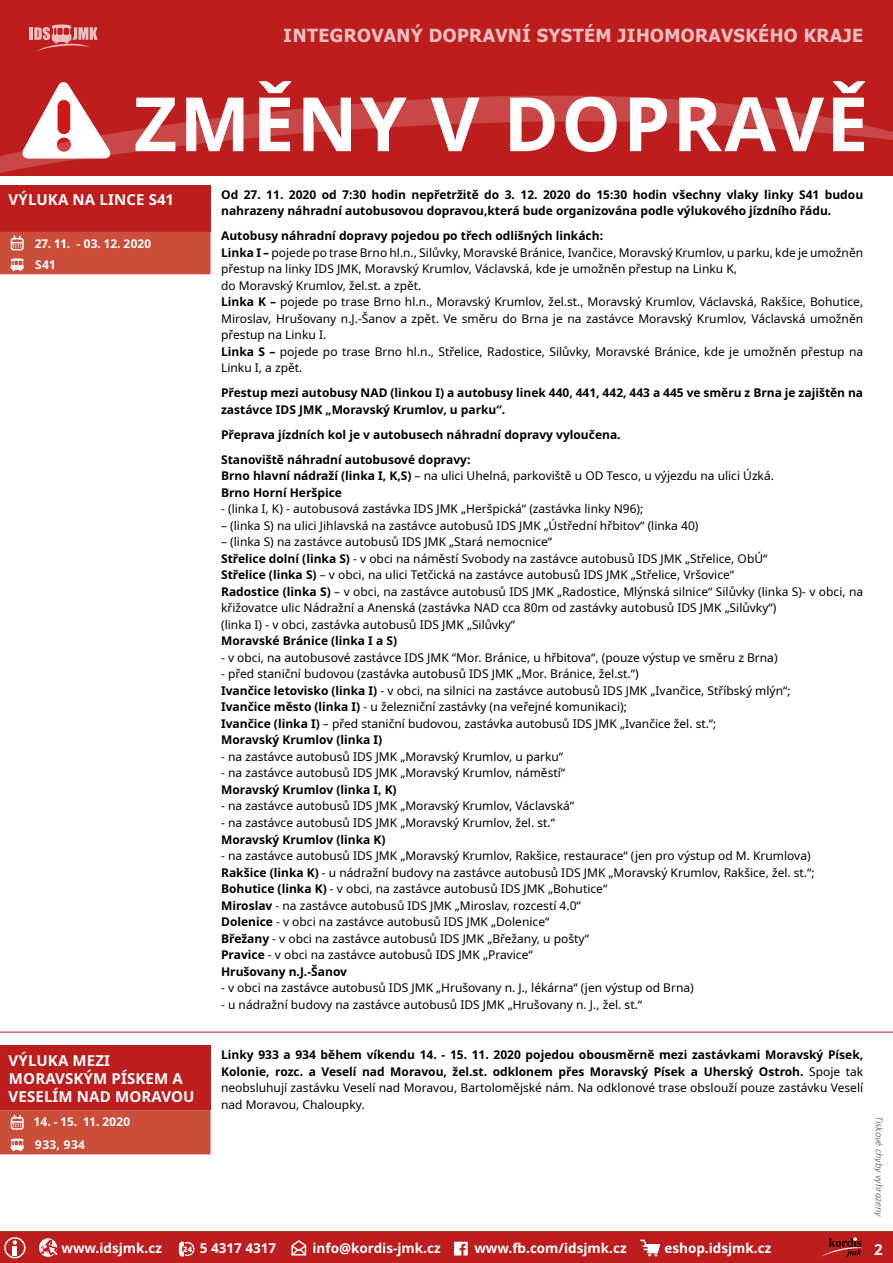
<style>
.page{position:relative;width:893px;height:1263px;background:#fff}
.page>*{position:absolute;margin:0;border:0;box-sizing:border-box;transform-origin:0 0}
.t1{font:700 75px "Noto Sans";letter-spacing:.03em;color:#fff}
.t2{font:700 18px "Tahoma";letter-spacing:.02em;color:#fff}
.t3{font:700 15px/18px "Noto Sans";letter-spacing:.01em;color:#fff}
.t4{font:700 13.5px "Noto Sans";color:#fff}
.t5{font:12px/16.5px "Noto Sans";color:#000}
.t6{font:700 12px/16.5px "Noto Sans";color:#000}
.t7{font:700 12px/23.1px "Noto Sans";letter-spacing:.02em;color:#fff}
.t8{font:italic 300 10.5px "Calibri";letter-spacing:-.005em;color:#575756}
.s1{font-weight:700}
.s2{font-weight:400}
.s3{font-weight:900;font-size:7.5px}
</style>
<div class="page">
<svg style="left:0;top:1231px;width:893px;height:32px;background:#bd2423"></svg>
<div style="left:0;top:0;width:893px;height:175px;background:#bd1d1d"></div>
<svg style="left:53px;top:82px;width:22px;height:13px"></svg>
<svg style="left:30px;top:24px;width:68px;height:27px"></svg>
<svg style="left:0;top:95px;width:893px;height:118px"></svg>
<div style="left:0;top:1045px;width:210px;height:65px;background:#bd1d1d"></div>
<div style="left:0;top:1110px;width:210px;height:44px;background:#ca4e39"></div>
<hr style="left:0;top:1032px;width:893px;height:1px;background:#bd1d1d">
<div style="left:0;top:185px;width:210px;height:47px;background:#bd1d1d"></div>
<div style="left:0;top:232px;width:210px;height:42px;background:#ca4e39"></div>
<h2 class="t2" style="left:284px;top:23px;width:581px">INTEGROVANÝ DOPRAVNÍ SYSTÉM JIHOMORAVSKÉHO KRAJE</h2>
<h1 class="t1" style="left:134px;top:71px;width:736px">ZMĚNY V DOPRAVĚ</h1>
<p class="t3" style="left:9px;top:191px;width:167px">VÝLUKA NA LINCE S41</p>
<p class="t7" style="left:35px;top:233px;width:118px;line-height:21.3px">27. 11. - 03. 12. 2020<br>S41</p>
<p class="t3" style="left:9px;top:1051px;width:188px">VÝLUKA MEZI<br>MORAVSKÝM PÍSKEM A<br>VESELÍM NAD MORAVOU</p>
<p class="t7" style="left:34px;top:1111px;width:98px">14. - 15. 11. 2020<br>933, 934</p>
<p class="t6" style="left:221px;top:187px;width:644px">Od 27. 11. 2020 od 7:30 hodin nepřetržitě do 3. 12. 2020 do 15:30 hodin všechny vlaky linky S41 budou nahrazeny náhradní autobusovou dopravou,která bude organizována podle výlukového jízdního řádu.</p>
<p class="t5" style="left:221px;top:228px;width:644px"><span class="s1">Autobusy náhradní dopravy pojedou po třech odlišných linkách:<br>Linka I –</span> pojede po trase Brno hl.n., Silůvky, Moravské Bránice, Ivančice, Moravský Krumlov, u parku, kde je umožněn přestup na linky IDS JMK, Moravský Krumlov, Václavská, kde je umožněn přestup na Linku K,<br>do Moravský Krumlov, žel.st. a zpět.<br><span class="s1">Linka K –</span> pojede po trase Brno hl.n., Moravský Krumlov, žel.st., Moravský Krumlov, Václavská, Rakšice, Bohutice, Miroslav, Hrušovany n.J.-Šanov a zpět. Ve směru do Brna je na zastávce Moravský Krumlov, Václavská umožněn přestup na Linku I.<br><span class="s1">Linka S –</span> pojede po trase Brno hl.n., Střelice, Radostice, Silůvky, Moravské Bránice, kde je umožněn přestup na Linku I, a zpět.</p>
<p class="t6" style="left:221px;top:385px;width:644px">Přestup mezi autobusy NAD (linkou I) a autobusy linek 440, 441, 442, 443 a 445 ve směru z Brna je zajištěn na zastávce IDS JMK „Moravský Krumlov, u parku“.</p>
<p class="t6" style="left:221px;top:422px;width:401px;line-height:25px">Přeprava jízdních kol je v autobusech náhradní dopravy vyloučena.<br>Stanoviště náhradní autobusové dopravy:</p>
<p class="t5" style="left:221px;top:468px;width:554px"><span class="s1">Brno hlavní nádraží (linka I, K,S)</span> – na ulici Uhelná, parkoviště u OD Tesco, u výjezdu na ulici Úzká.<br><span class="s1">Brno Horní Heršpice</span></p>
<p class="t5" style="left:221px;top:501px;width:424px">- (linka I, K) - autobusová zastávka IDS JMK „Heršpická“ (zastávka linky N96);</p>
<p class="t5" style="left:221px;top:518px;width:479px">– (linka S) na ulici Jihlavská na zastávce autobusů IDS JMK „Ústřední hřbitov“ (linka 40)</p>
<p class="t5" style="left:221px;top:534px;width:644px">– (linka S) na zastávce autobusů IDS JMK „Stará nemocnice“<br><span class="s1">Střelice dolní (linka S)</span> - v obci na náměstí Svobody na zastávce autobusů IDS JMK „Střelice, ObÚ“<br><span class="s1">Střelice (linka S)</span> – v obci, na ulici Tetčická na zastávce autobusů IDS JMK „Střelice, Vršovice“<br><span class="s1">Radostice (linka S)</span> – v obci, na zastávce autobusů IDS JMK „Radostice, Mlýnská silnice“ Silůvky (linka S)- v obci, na křižovatce ulic Nádražní a Anenská (zastávka NAD cca 80m od zastávky autobusů IDS JMK „Silůvky“)<br>(linka I) - v obci, zastávka autobusů IDS JMK „Silůvky“</p>
<p class="t6" style="left:221px;top:633px;width:178px">Moravské Bránice (linka I a S)</p>
<p class="t5" style="left:221px;top:650px;width:558px">- v obci, na autobusové zastávce IDS JMK “Mor. Bránice, u hřbitova“, (pouze výstup ve směru z Brna)</p>
<p class="t5" style="left:221px;top:666px;width:571px">- před staniční budovou (zastávka autobusů IDS JMK „Mor. Bránice, žel.st.“)<br><span class="s1">Ivančice letovisko (linka I)</span> - v obci, na silnici na zastávce autobusů IDS JMK „Ivančice, Stříbský mlýn“; <span class="s1">Ivančice město (linka I)</span> - u železniční zastávky (na veřejné komunikaci);<br><span class="s1">Ivančice (linka I)</span> – před staniční budovou, zastávka autobusů IDS JMK „Ivančice žel. st.“;<br><span class="s1">Moravský Krumlov (linka I)</span></p>
<p class="t5" style="left:221px;top:749px;width:344px">- na zastávce autobusů IDS JMK „Moravský Krumlov, u parku“</p>
<p class="t5" style="left:221px;top:765px;width:346px">- na zastávce autobusů IDS JMK „Moravský Krumlov, náměstí“</p>
<p class="t6" style="left:221px;top:782px;width:177px">Moravský Krumlov (linka I, K)</p>
<p class="t5" style="left:221px;top:798px;width:354px">- na zastávce autobusů IDS JMK „Moravský Krumlov, Václavská“</p>
<p class="t5" style="left:221px;top:815px;width:335px">- na zastávce autobusů IDS JMK „Moravský Krumlov, žel. st.“</p>
<p class="t6" style="left:221px;top:831px;width:166px">Moravský Krumlov (linka K)</p>
<p class="t5" style="left:221px;top:848px;width:595px">- na zastávce autobusů IDS JMK „Moravský Krumlov, Rakšice, restaurace“ (jen pro výstup od M. Krumlova)<br><span class="s1">Rakšice (linka K)</span> - u nádražní budovy na zastávce autobusů IDS JMK „Moravský Krumlov, Rakšice, žel. st.“; <span class="s1">Bohutice (linka K)</span> - v obci, na zastávce autobusů IDS JMK „Bohutice“<br><span class="s1">Miroslav</span> - na zastávce autobusů IDS JMK „Miroslav, rozcestí 4.0“<br><span class="s1">Dolenice</span> - v obci na zastávce autobusů IDS JMK „Dolenice“<br><span class="s1">Břežany</span> - v obci na zastávce autobusů IDS JMK „Břežany, u pošty“<br><span class="s1">Pravice</span> - v obci na zastávce autobusů IDS JMK „Pravice“<br><span class="s1">Hrušovany n.J.-Šanov</span></p>
<p class="t5" style="left:221px;top:980px;width:474px">- v obci na zastávce autobusů IDS JMK „Hrušovany n. J., lékárna“ (jen výstup od Brna)</p>
<p class="t5" style="left:221px;top:996px;width:423px">- u nádražní budovy na zastávce autobusů IDS JMK „Hrušovany n. J., žel. st.“</p>
<p class="t6" style="left:221px;top:1047px;width:644px;text-align:justify">Linky 933 a 934 během víkendu 14. - 15. 11. 2020 pojedou obousměrně mezi zastávkami Moravský Písek, Kolonie, rozc. a Veselí nad Moravou, žel.st. odklonem přes Moravský Písek a Uherský Ostroh. <span class="s2">Spoje tak neobsluhují zastávku Veselí nad Moravou, Bartolomějské nám. Na odklonové trase obslouží pouze zastávku Veselí nad Moravou, Chaloupky.</span></p>
<p class="t8" style="left:886px;top:1116px;width:102px;rotate:90deg">Tiskové chyby vyhrazeny</p>
<p class="t4" style="left:62px;top:1239px;width:102px">www.idsjmk.cz</p>
<p class="t4" style="left:183px;top:1239px;width:95px"><span class="s3">24</span> 5 4317 4317</p>
<p class="t4" style="left:312px;top:1239px;width:130px">info@kordis-jmk.cz</p>
<p class="t4" style="left:474px;top:1239px;width:154px">www.fb.com/idsjmk.cz</p>
<p class="t4" style="left:664px;top:1239px;width:108px">eshop.idsjmk.cz</p>
<p class="t3" style="left:874px;top:1241px;width:10px">2</p>
</div>
